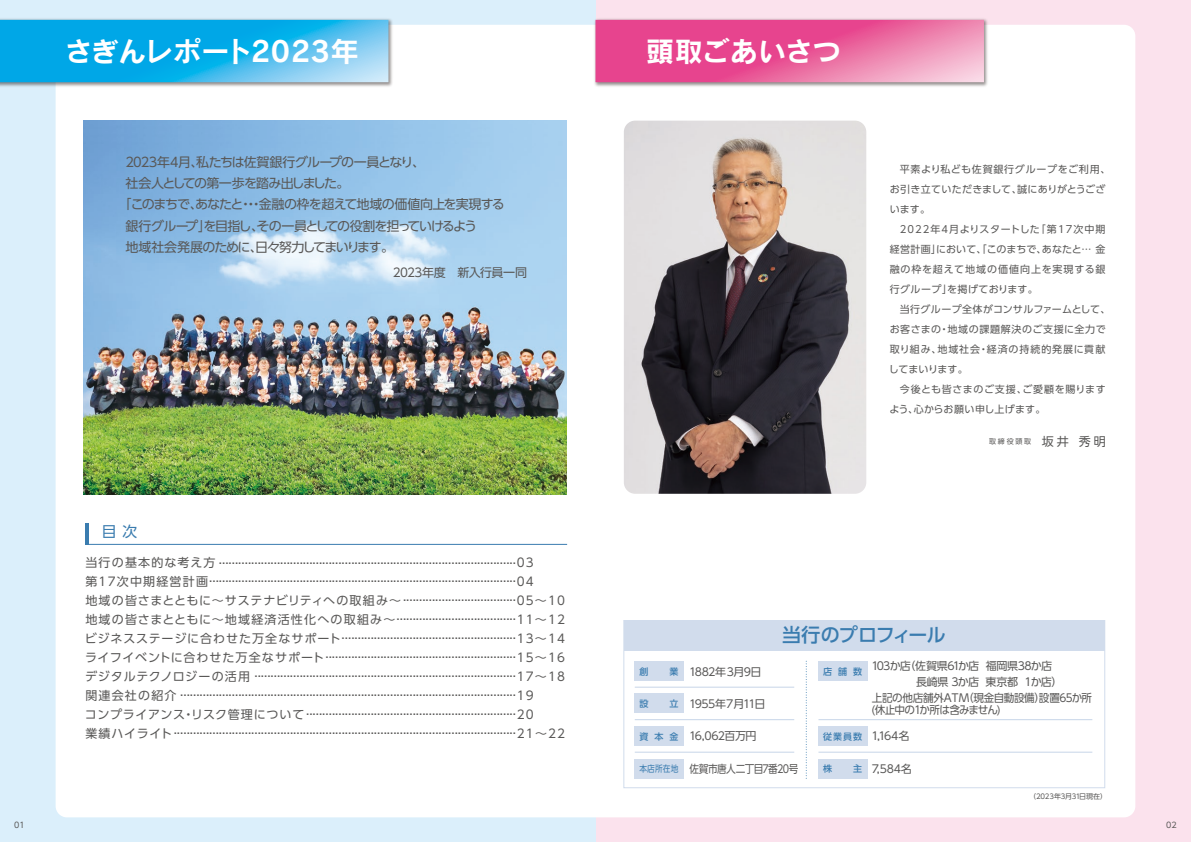
<style>
.page{position:relative;width:1191px;height:842px;background:#fff}
.page>*{position:absolute;margin:0;border:0;box-sizing:border-box;transform-origin:0 0}
.t1{font:28px "Rodin Pro N B";letter-spacing:.015em;color:#fff}
.t2{font:28px "Rodin Pro N B";letter-spacing:-.01em;color:#fff}
.t3{font:500 19px "UD Shin Go Pro";letter-spacing:-.05em;color:#3a7caf}
.t4{font:14.8px "UD Shin Go Pro";color:#3a7caf}
.t5{font:13px "UD Shin Go Pro";letter-spacing:-.075em;color:#595857}
.t6{font:13px "UD Shin Go Pro";letter-spacing:-.055em;color:#595857}
.t7{font:13px "UD Shin Go Pro";letter-spacing:-.1em;color:#595857}
.t8{font:13px "UD Shin Go Pro";letter-spacing:-.095em;color:#595857}
.t9{font:12px/19px "UD Shin Go Pro";letter-spacing:.085em;color:#595857}
.t10{font:12px "UD Shin Go Pro";letter-spacing:-.045em;color:#595857}
.t11{font:11px/16px "UD Shin Go Pro";letter-spacing:-.06em;color:#595857}
.t12{font:11px "UD Shin Go Pro";letter-spacing:-.06em;color:#595857;scale:.88 1}
.t13{font:11px "UD Shin Go Pro";letter-spacing:-.08em;color:#595857;scale:.96 1}
.t14{font:10px/20px "UD Shin Go Pr 6";letter-spacing:.045em;color:#595857}
.t15{font:500 9px "UD Shin Go Pro";color:#3a7caf}
.t16{font:8px "UD Shin Go Pr 6";color:#595857}
.t17{font:7px "UD Shin Go Pro";letter-spacing:-.03em;color:#595857}
.t18{font:7px "UD Shin Go Pr 6";letter-spacing:.25em;color:#595857}
.s1{font-size:12px}
.s2{font-weight:500;font-size:9px;color:#3a7caf}
.s3{font-size:9px;color:#3a7caf}
</style>
<div class="page">
<div style="left:0;top:0;width:595px;height:842px;background:#dbeffb"></div>
<div style="left:56px;top:25px;width:539px;height:792px;background:#fff"></div>
<img style="left:84px;top:121px;width:483px;height:374px">
<img style="left:0;top:18px;width:394px;height:70px">
<svg style="left:0;top:20px;width:388px;height:62px"></svg>
<svg style="left:85px;top:523px;width:483px;height:22px"></svg>
<hr style="left:85px;top:524px;width:4px;height:21px;background:#3a7caf">
<div style="left:595px;top:0;width:596px;height:842px;background:#fbe2ed"></div>
<div style="left:595px;top:25px;width:540px;height:792px;background:#fff"></div>
<img style="left:624px;top:121px;width:242px;height:373px">
<svg style="left:595px;top:20px;width:389px;height:62px"></svg>
<div style="left:624px;top:620px;width:480px;height:31px;background:#d1dcec"></div>
<hr style="left:818px;top:719px;width:274px;height:1px;background:#c7d5e8">
<hr style="left:818px;top:752px;width:274px;height:1px;background:#c7d5e8">
<div style="left:818px;top:726px;width:49px;height:20px;background:#d1dcec"></div>
<div style="left:818px;top:759px;width:49px;height:19px;background:#d1dcec"></div>
<div style="left:818px;top:661px;width:49px;height:20px;background:#d1dcec"></div>
<hr style="left:635px;top:687px;width:159px;height:1px;background:#c7d5e8">
<hr style="left:635px;top:719px;width:159px;height:1px;background:#c7d5e8">
<hr style="left:635px;top:752px;width:159px;height:1px;background:#c7d5e8">
<div style="left:634px;top:661px;width:50px;height:20px;background:#d1dcec"></div>
<div style="left:634px;top:694px;width:50px;height:19px;background:#d1dcec"></div>
<div style="left:634px;top:726px;width:50px;height:20px;background:#d1dcec"></div>
<div style="left:634px;top:759px;width:50px;height:19px;background:#d1dcec"></div>
<svg style="left:805px;top:661px;width:1px;height:117px"></svg>
<h1 class="t1" style="left:65px;top:33px;width:295px">さぎんレポート2023年</h1>
<h1 class="t2" style="left:646px;top:33px;width:196px">頭取ごあいさつ</h1>
<p class="t5" style="left:125px;top:151px;width:301px">2023年４月、私たちは佐賀銀行グループの一員となり、</p>
<p class="t5" style="left:126px;top:173px;width:225px">社会人としての第一歩を踏み出しました。</p>
<p class="t6" style="left:118px;top:194px;width:388px">「このまちで、あなたと・・・金融の枠を超えて地域の価値向上を実現する</p>
<p class="t7" style="left:126px;top:215px;width:353px">銀行グループ」を目指し、その一員としての役割を担っていけるよう</p>
<p class="t8" style="left:125px;top:236px;width:270px">地域社会発展のために、日々努力してまいります。</p>
<p class="t10" style="left:393px;top:263px;width:135px">2023年度　新入行員一同</p>
<p class="t4" style="left:102px;top:519px;width:37px">目　　　次</p>
<p class="t14" style="left:889px;top:159px;width:222px;text-indent:10px">平素より私ども佐賀銀行グループをご利用、お引き立ていただきまして、誠にありがとうございます。</p>
<p class="t14" style="left:889px;top:219px;width:217px;text-align:justify;text-indent:10px">2022年4月よりスタートした「第17次中期経営計画」において、「このまちで、あなたと… 金融の枠を超えて地域の価値向上を実現する銀行グループ」を掲げております。</p>
<p class="t14" style="left:888px;top:299px;width:223px;text-indent:11px">当行グループ全体がコンサルファームとして、お客さまの・地域の課題解決のご支援に全力で取り組み、地域社会・経済の持続的発展に貢献してまいります。</p>
<p class="t14" style="left:889px;top:379px;width:218px;text-indent:10px">今後とも皆さまのご支援、ご愛顧を賜りますよう、心からお願い申し上げます。</p>
<p class="t18" style="left:989px;top:436px;width:118px">取締役頭取　<span class="s1">坂井 秀明</span></p>
<p class="t9" style="left:85px;top:549px;width:482px">当行の基本的な考え方 ............................................................................................03第17次中期経営計画...............................................................................................04<br>地域の皆さまとともに～サステナビリティへの取組み～ ...................................05～10地域の皆さまとともに～地域経済活性化への取組み～.....................................11～12ビジネスステージに合わせた万全なサポート......................................................13～14ライフイベントに合わせた万全なサポート...........................................................15～16デジタルテクノロジーの活用 .................................................................................17～18関連会社の紹介 ........................................................................................................19<br>コンプライアンス・リスク管理について.................................................................20<br>業績ハイライト..........................................................................................................21～22</p>
<h2 class="t3" style="left:782px;top:620px;width:165px">当行のプロフィール</h2>
<p class="t15" style="left:639px;top:664px;width:10px">創</p>
<p class="t11" style="left:669px;top:663px;width:93px"><span class="s2">業</span> 1882年3月9日</p>
<p class="t15" style="left:639px;top:696px;width:10px">設</p>
<p class="t11" style="left:669px;top:695px;width:97px"><span class="s2">立</span> 1955年7月11日</p>
<p class="t11" style="left:639px;top:727px;width:118px"><span class="s2">資 本 金</span> 16,062百万円</p>
<p class="t12" style="left:639px;top:760px;width:182px"><span class="s3">本店所在地</span> 佐賀市唐人二丁目7番20号</p>
<p class="t11" style="left:871px;top:658px;width:222px;text-indent:-49px"><sub>店</sub> <sub>舗</sub> <sub>数</sub> 103か店（佐賀県61か店 福岡県38か店<br>　　　 長崎県 3か店 東京都 1か店）<br>上記の他店舗外ＡＴＭ（現金自動設備）設置65か所</p>
<p class="t13" style="left:871px;top:701px;width:136px">(休止中の１か所は含みません)</p>
<p class="t11" style="left:823px;top:727px;width:88px"><span class="s2">従業員数</span> 1,164名</p>
<p class="t15" style="left:823px;top:762px;width:10px">株</p>
<p class="t11" style="left:853px;top:761px;width:60px"><span class="s2">主</span> 7,584名</p>
<p class="t17" style="left:1029px;top:790px;width:79px">（2023年3月31日現在）</p>
<p class="t16" style="left:14px;top:818px;width:12px">01</p>
<p class="t16" style="left:1166px;top:818px;width:12px">02</p>
</div>
